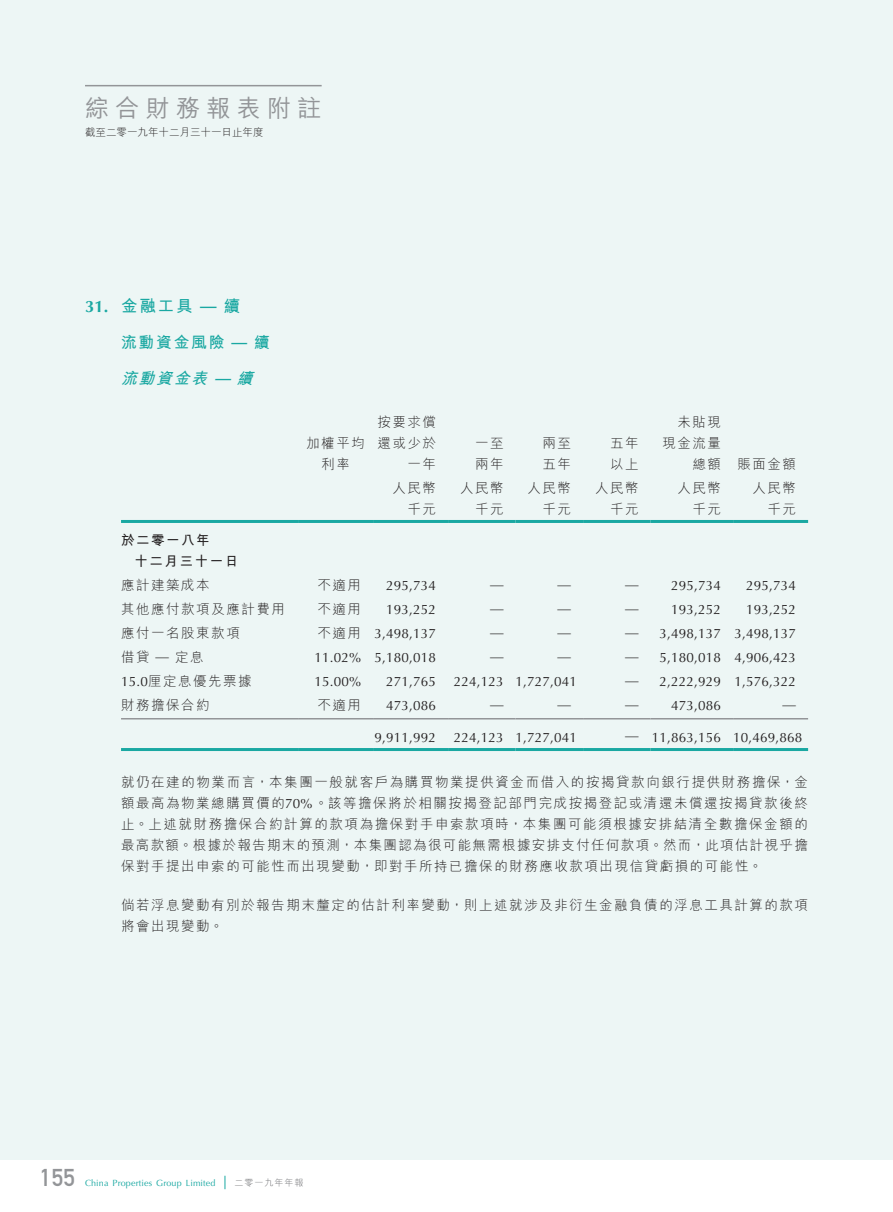
<style>
.page{position:relative;width:893px;height:1212px;background:#fff}
.page>*{position:absolute;margin:0;border:0;box-sizing:border-box;transform-origin:0 0}
.t1{font:500 24px "M Hei HK";letter-spacing:.265em;color:#939598}
.t2{font:24px "DIN Mittelschrift Std";color:#939598}
._03_H1{font:700 16.5px "M Hei HK";color:#1aa8a2}
._03_H1-2{font:700 16.5px "Optima LT Std";color:#1aa8a2}
._04___H2{font:700 15.75px "M Hei HK";letter-spacing:.115em;color:#1aa8a2}
._05_____H3{font:italic 700 15.75px "M Hei HK";color:#1aa8a2}
._12___P2{font:300 13.5px/21px "M Hei HK";letter-spacing:.115em;color:#231f20;text-align:justify}
._01_Body_Text{font:13.5px "Optima LT Std";letter-spacing:.015em;color:#231f20}
._01_Body_Text-2{font:300 13.5px/21px "M Hei HK";letter-spacing:.115em;color:#231f20;text-align:right}
._15_Table_Stub{font:300 13.5px "M Hei HK";letter-spacing:.115em;color:#231f20}
._15_Table_Stub-2{font:700 13.5px/21px "M Hei HK";letter-spacing:.115em;color:#231f20}
.t3{font:300 10.5px "M Hei HK";color:#231f20}
.t4{font:9px "Optima LT Std";letter-spacing:.015em;color:#1aa8a2}
.t5{font:300 9px "M Hei HK";letter-spacing:.115em;color:#6c6d70}
.s1{font-family:"Optima LT Std"}
.s2{font-family:"Optima LT Std";font-weight:400}
</style>
<div class="page">
<div style="left:0;top:0;width:893px;height:1159px;background:#edf6f5"></div>
<hr style="left:85px;top:85px;width:237px;height:1px;background:#939598">
<svg style="left:225px;top:1176px;width:1px;height:13px"></svg>
<hr style="left:121px;top:520px;width:177px;height:3px;background:#1aa8a2">
<hr style="left:298px;top:520px;width:75px;height:3px;background:#1aa8a2">
<hr style="left:373px;top:520px;width:75px;height:3px;background:#1aa8a2">
<hr style="left:448px;top:520px;width:68px;height:3px;background:#1aa8a2">
<hr style="left:516px;top:520px;width:67px;height:3px;background:#1aa8a2">
<hr style="left:583px;top:520px;width:68px;height:3px;background:#1aa8a2">
<hr style="left:651px;top:520px;width:82px;height:3px;background:#1aa8a2">
<hr style="left:733px;top:520px;width:75px;height:3px;background:#1aa8a2">
<hr style="left:121px;top:718px;width:177px;height:1px;background:#939598">
<hr style="left:298px;top:718px;width:75px;height:1px;background:#939598">
<hr style="left:373px;top:718px;width:75px;height:1px;background:#939598">
<hr style="left:448px;top:718px;width:68px;height:1px;background:#939598">
<hr style="left:516px;top:718px;width:67px;height:1px;background:#939598">
<hr style="left:583px;top:718px;width:68px;height:1px;background:#939598">
<hr style="left:651px;top:718px;width:82px;height:1px;background:#939598">
<hr style="left:733px;top:718px;width:75px;height:1px;background:#939598">
<hr style="left:121px;top:748px;width:177px;height:3px;background:#1aa8a2">
<hr style="left:298px;top:748px;width:75px;height:3px;background:#1aa8a2">
<hr style="left:373px;top:748px;width:75px;height:3px;background:#1aa8a2">
<hr style="left:448px;top:748px;width:68px;height:3px;background:#1aa8a2">
<hr style="left:516px;top:748px;width:67px;height:3px;background:#1aa8a2">
<hr style="left:583px;top:748px;width:68px;height:3px;background:#1aa8a2">
<hr style="left:651px;top:748px;width:82px;height:3px;background:#1aa8a2">
<hr style="left:733px;top:748px;width:75px;height:3px;background:#1aa8a2">
<h1 class="t1" style="left:85px;top:91px;width:238px">綜合財務報表附註</h1>
<p class="t3" style="left:85px;top:124px;width:180px">截至二零一九年十二月三十一日止年度</p>
<p class="_03_H1-2" style="left:85px;top:297px;width:25px">31.</p>
<p class="_03_H1" style="left:121px;top:294px;width:121px">金融工具 <span class="s1">—</span> 續</p>
<p class="_04___H2" style="left:121px;top:331px;width:150px">流動資金風險 <span class="s1">—</span> 續</p>
<p class="_05_____H3" style="left:121px;top:367px;width:138px">流動資金表 <span class="s1">—</span> 續</p>
<p class="_01_Body_Text-2" style="left:306px;top:432px;width:60px;text-align:center">加權平均利率</p>
<p class="_01_Body_Text-2" style="left:377px;top:411px;width:60px">按要求償還或少於一年</p>
<p class="_01_Body_Text-2" style="left:475px;top:432px;width:30px;text-align:left">一至兩年</p>
<p class="_01_Body_Text-2" style="left:543px;top:432px;width:30px;text-align:left">兩至五年</p>
<p class="_01_Body_Text-2" style="left:610px;top:432px;width:30px;text-align:left">五年以上</p>
<p class="_01_Body_Text-2" style="left:662px;top:411px;width:60px">未貼現現金流量</p>
<p class="_01_Body_Text-2" style="left:693px;top:453px;width:30px">總額</p>
<p class="_01_Body_Text-2" style="left:737px;top:453px;width:60px">賬面金額</p>
<p class="_01_Body_Text-2" style="left:392px;top:477px;width:45px">人民幣千元</p>
<p class="_01_Body_Text-2" style="left:460px;top:477px;width:45px">人民幣千元</p>
<p class="_01_Body_Text-2" style="left:527px;top:477px;width:45px">人民幣千元</p>
<p class="_01_Body_Text-2" style="left:595px;top:477px;width:45px">人民幣千元</p>
<p class="_01_Body_Text-2" style="left:677px;top:477px;width:45px">人民幣千元</p>
<p class="_01_Body_Text-2" style="left:752px;top:477px;width:45px">人民幣千元</p>
<p class="_15_Table_Stub-2" style="left:135px;top:529px;width:105px;text-indent:-14px">於二零一八年<br>十二月三十一日</p>
<p class="_15_Table_Stub" style="left:121px;top:576px;width:90px">應計建築成本</p>
<p class="_01_Body_Text-2" style="left:317px;top:574px;width:45px">不適用</p>
<p class="_01_Body_Text" style="left:386px;top:578px;width:51px">295,734</p>
<p class="_01_Body_Text" style="left:490px;top:576px;width:15px">—</p>
<p class="_01_Body_Text" style="left:558px;top:576px;width:15px">—</p>
<p class="_01_Body_Text" style="left:625px;top:576px;width:15px">—</p>
<p class="_01_Body_Text" style="left:671px;top:578px;width:51px">295,734</p>
<p class="_01_Body_Text" style="left:746px;top:578px;width:51px">295,734</p>
<p class="_15_Table_Stub" style="left:121px;top:600px;width:165px">其他應付款項及應計費用</p>
<p class="_01_Body_Text-2" style="left:317px;top:598px;width:45px">不適用</p>
<p class="_01_Body_Text" style="left:386px;top:602px;width:51px">193,252</p>
<p class="_01_Body_Text" style="left:490px;top:600px;width:15px">—</p>
<p class="_01_Body_Text" style="left:558px;top:600px;width:15px">—</p>
<p class="_01_Body_Text" style="left:625px;top:600px;width:15px">—</p>
<p class="_01_Body_Text" style="left:671px;top:602px;width:51px">193,252</p>
<p class="_01_Body_Text" style="left:746px;top:602px;width:51px">193,252</p>
<p class="_15_Table_Stub" style="left:121px;top:624px;width:120px">應付一名股東款項</p>
<p class="_01_Body_Text-2" style="left:317px;top:622px;width:45px">不適用</p>
<p class="_01_Body_Text" style="left:374px;top:626px;width:63px">3,498,137</p>
<p class="_01_Body_Text" style="left:490px;top:624px;width:15px">—</p>
<p class="_01_Body_Text" style="left:558px;top:624px;width:15px">—</p>
<p class="_01_Body_Text" style="left:625px;top:624px;width:15px">—</p>
<p class="_01_Body_Text" style="left:659px;top:626px;width:63px">3,498,137</p>
<p class="_01_Body_Text" style="left:734px;top:626px;width:63px">3,498,137</p>
<p class="_15_Table_Stub" style="left:121px;top:648px;width:84px">借貸 <span class="s2">—</span> 定息</p>
<p class="_01_Body_Text" style="left:314px;top:650px;width:48px">11.02%</p>
<p class="_01_Body_Text" style="left:374px;top:650px;width:63px">5,180,018</p>
<p class="_01_Body_Text" style="left:490px;top:648px;width:15px">—</p>
<p class="_01_Body_Text" style="left:558px;top:648px;width:15px">—</p>
<p class="_01_Body_Text" style="left:625px;top:648px;width:15px">—</p>
<p class="_01_Body_Text" style="left:659px;top:650px;width:63px">5,180,018</p>
<p class="_01_Body_Text" style="left:734px;top:650px;width:63px">4,906,423</p>
<p class="_15_Table_Stub" style="left:121px;top:672px;width:132px"><span class="s2">15.0</span>厘定息優先票據</p>
<p class="_01_Body_Text" style="left:314px;top:674px;width:48px">15.00%</p>
<p class="_01_Body_Text" style="left:386px;top:674px;width:51px">271,765</p>
<p class="_01_Body_Text" style="left:454px;top:674px;width:51px">224,123</p>
<p class="_01_Body_Text" style="left:516px;top:674px;width:63px">1,727,041</p>
<p class="_01_Body_Text" style="left:625px;top:672px;width:15px">—</p>
<p class="_01_Body_Text" style="left:659px;top:674px;width:63px">2,222,929</p>
<p class="_01_Body_Text" style="left:734px;top:674px;width:63px">1,576,322</p>
<p class="_15_Table_Stub" style="left:121px;top:696px;width:90px">財務擔保合約</p>
<p class="_01_Body_Text-2" style="left:317px;top:694px;width:45px">不適用</p>
<p class="_01_Body_Text" style="left:386px;top:698px;width:51px">473,086</p>
<p class="_01_Body_Text" style="left:490px;top:696px;width:15px">—</p>
<p class="_01_Body_Text" style="left:558px;top:696px;width:15px">—</p>
<p class="_01_Body_Text" style="left:625px;top:696px;width:15px">—</p>
<p class="_01_Body_Text" style="left:671px;top:698px;width:51px">473,086</p>
<p class="_01_Body_Text" style="left:783px;top:696px;width:15px">—</p>
<p class="_01_Body_Text" style="left:374px;top:729px;width:63px">9,911,992</p>
<p class="_12___P2" style="left:121px;top:771px;width:688px">就仍在建的物業而言，本集團一般就客戶為購買物業提供資金而借入的按揭貸款向銀行提供財務擔保，金額最高為物業總購買價的<span class="s2">70%</span>。該等擔保將於相關按揭登記部門完成按揭登記或清還未償還按揭貸款後終止。上述就財務擔保合約計算的款項為擔保對手申索款項時，本集團可能須根據安排結清全數擔保金額的最高款額。根據於報告期末的預測，本集團認為很可能無需根據安排支付任何款項。然而，此項估計視乎擔保對手提出申索的可能性而出現變動，即對手所持已擔保的財務應收款項出現信貸虧損的可能性。</p>
<p class="_12___P2" style="left:121px;top:894px;width:688px">倘若浮息變動有別於報告期末釐定的估計利率變動，則上述就涉及非衍生金融負債的浮息工具計算的款項將會出現變動。</p>
<p class="_01_Body_Text" style="left:454px;top:729px;width:51px">224,123</p>
<p class="_01_Body_Text" style="left:516px;top:729px;width:63px">1,727,041</p>
<p class="_01_Body_Text" style="left:652px;top:729px;width:71px">11,863,156</p>
<p class="_01_Body_Text" style="left:733px;top:729px;width:71px">10,469,868</p>
<p class="_01_Body_Text" style="left:625px;top:728px;width:15px">—</p>
<h1 class="t2" style="left:40px;top:1163px;width:37px">155</h1>
<p class="t4" style="left:85px;top:1177px;width:132px">China Properties Group Limited</p>
<p class="t5" style="left:234px;top:1176px;width:71px">二零一九年年報</p>
</div>
